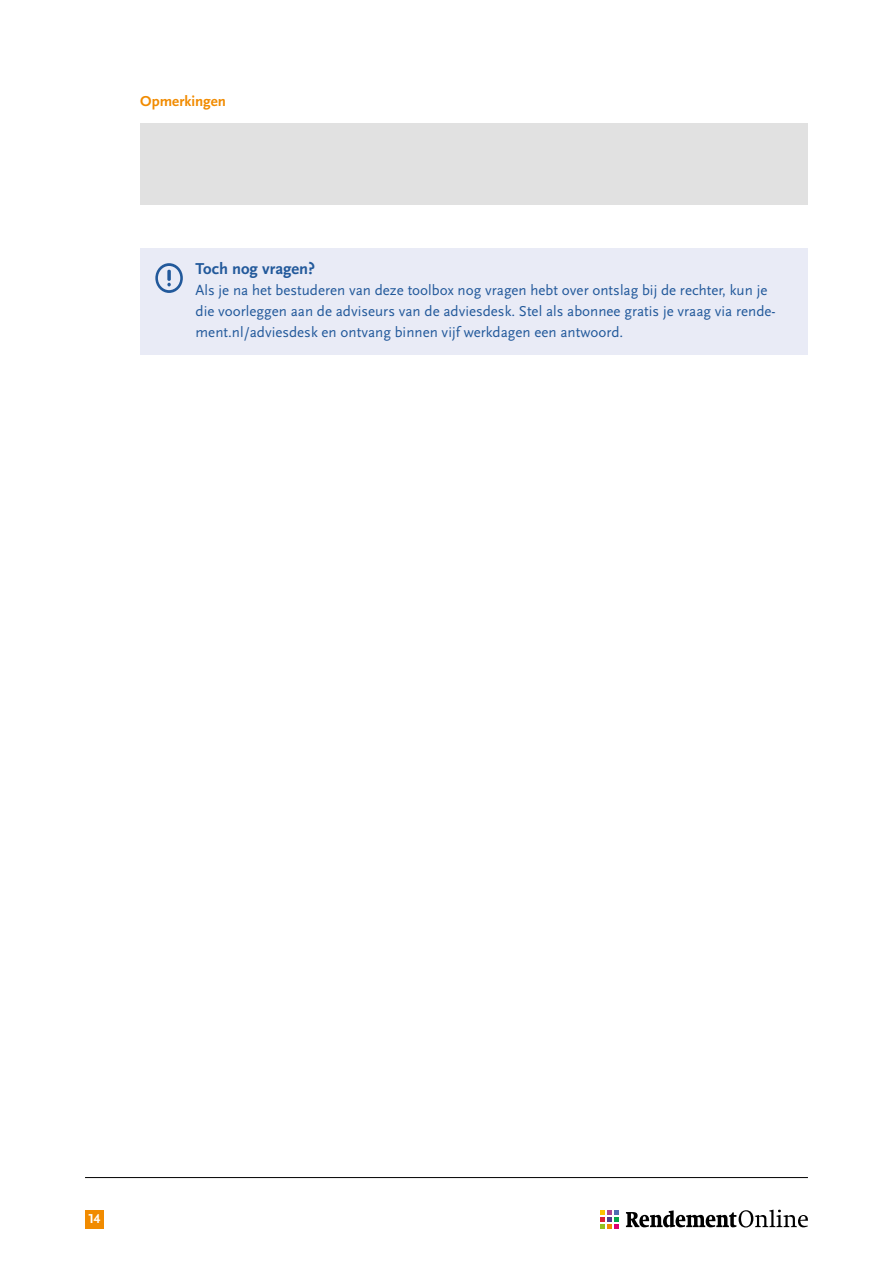
<style>
.page{position:relative;width:893px;height:1263px;background:#fff}
.page>*{position:absolute;margin:0;border:0;box-sizing:border-box;transform-origin:0 0}
.t1{font:700 16.5px "Scala Sans OT";color:#22599b}
.t2{font:15px/21px "Scala Sans OT";color:#22599b}
.t3{font:700 15px "Scala Sans OT";color:#f18b00}
.t4{font:700 13.5px "Scala Sans OT";color:#fff}
</style>
<div class="page">
<hr style="left:85px;top:1177px;width:723px;height:1px;background:#000">
<div style="left:85px;top:1210px;width:18px;height:18px;background:#f18b00"></div>
<svg style="left:626px;top:1209px;width:182px;height:18px"></svg>
<svg style="left:601px;top:1210px;width:18px;height:19px"></svg>
<div style="left:140px;top:249px;width:668px;height:38px;background:#e9ebf6"></div>
<div style="left:140px;top:278px;width:668px;height:76px;background:#e9ebf6"></div>
<div style="left:140px;top:123px;width:668px;height:81px;background:#e1e1e1"></div>
<svg style="left:155px;top:263px;width:28px;height:30px"></svg>
<p class="t3" style="left:140px;top:93px;width:87px">Opmerkingen</p>
<p class="t1" style="left:196px;top:259px;width:121px">Toch nog vragen?</p>
<p class="t2" style="left:196px;top:280px;width:582px">Als je na het bestuderen van deze toolbox nog vragen hebt over ontslag bij de rechter, kun je die voorleggen aan de adviseurs van de adviesdesk. Stel als abonnee gratis je vraag via rende&shy;ment.nl/adviesdesk en ontvang binnen vijf werkdagen een antwoord.</p>
<p class="t4" style="left:88px;top:1211px;width:13px">14</p>
</div>
